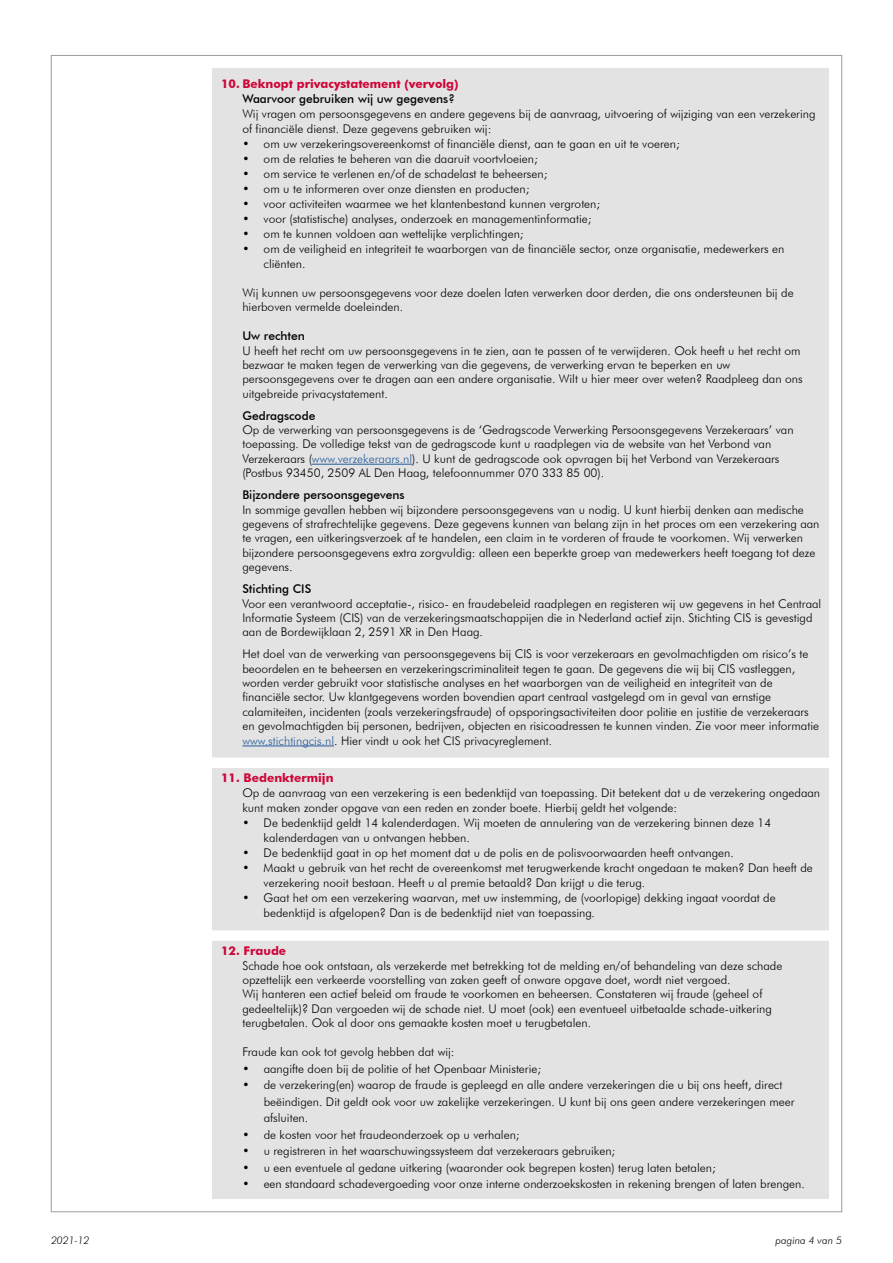
<style>
.page{position:relative;width:893px;height:1263px;background:#fff}
.page>*{position:absolute;margin:0;border:0;box-sizing:border-box;transform-origin:0 0}
.t1{font:300 12px/14.4px "Futura BT";color:#000}
.t2{font:500 12px "Futura BT";color:#000}
.t3{font:700 12px "Futura BT";color:#ce0538}
.t4{font:italic 300 10.5px "Futura BT";color:#000}
.s1{color:#275b9b}
</style>
<div class="page">
<div style="left:213px;top:68px;width:616px;height:1130px;background:#e3e3e3"></div>
<hr style="left:312px;top:464px;width:100px;height:1px;background:#275b9b">
<hr style="left:242px;top:746px;width:92px;height:1px;background:#275b9b">
<div style="left:208px;top:757px;width:630px;height:11px;background:#fff"></div>
<div style="left:208px;top:930px;width:630px;height:11px;background:#fff"></div>
<p class="t3" style="left:221px;top:77px;width:239px">10. Beknopt privacystatement (vervolg)</p>
<p class="t2" style="left:242px;top:92px;width:214px">Waarvoor gebruiken wij uw gegevens?</p>
<p class="t1" style="left:242px;top:106px;width:575px;line-height:15px">Wij vragen om persoonsgegevens en andere gegevens bij de aanvraag, uitvoering of wijziging van een verzekering of financiële dienst. Deze gegevens gebruiken wij:</p>
<p class="t1" style="left:242px;top:137px;width:439px">• om uw verzekeringsovereenkomst of financiële dienst, aan te gaan en uit te voeren;</p>
<p class="t1" style="left:242px;top:152px;width:297px">• om de relaties te beheren van die daaruit voortvloeien;</p>
<p class="t1" style="left:242px;top:167px;width:306px">• om service te verlenen en/of de schadelast te beheersen;</p>
<p class="t1" style="left:242px;top:182px;width:289px">• om u te informeren over onze diensten en producten;</p>
<p class="t1" style="left:242px;top:197px;width:359px">• voor activiteiten waarmee we het klantenbestand kunnen vergroten;</p>
<p class="t1" style="left:242px;top:212px;width:351px">• voor (statistische) analyses, onderzoek en managementinformatie;</p>
<p class="t1" style="left:242px;top:227px;width:283px">• om te kunnen voldoen aan wettelijke verplichtingen;</p>
<p class="t1" style="left:264px;top:241px;width:522px;line-height:15px;text-indent:-21px">• om de veiligheid en integriteit te waarborgen van de financiële sector, onze organisatie, medewerkers en cliënten.</p>
<p class="t1" style="left:242px;top:285px;width:553px">Wij kunnen uw persoonsgegevens voor deze doelen laten verwerken door derden, die ons ondersteunen bij de hierboven vermelde doeleinden.</p>
<p class="t2" style="left:242px;top:329px;width:64px">Uw rechten</p>
<p class="t1" style="left:242px;top:343px;width:562px">U heeft het recht om uw persoonsgegevens in te zien, aan te passen of te verwijderen. Ook heeft u het recht om bezwaar te maken tegen de verwerking van die gegevens, de verwerking ervan te beperken en uw persoonsgegevens over te dragen aan een andere organisatie. Wilt u hier meer over weten? Raadpleeg dan ons uitgebreide privacystatement.</p>
<p class="t2" style="left:242px;top:408px;width:74px">Gedragscode</p>
<p class="t1" style="left:242px;top:422px;width:553px">Op de verwerking van persoonsgegevens is de ‘Gedragscode Verwerking Persoonsgegevens Verzekeraars’ van toepassing. De volledige tekst van de gedragscode kunt u raadplegen via de website van het Verbond van Verzekeraars (<span class="s1">www.verzekeraars.nl</span>). U kunt de gedragscode ook opvragen bij het Verbond van Verzekeraars (Postbus 93450, 2509 AL Den Haag, telefoonnummer 070 333 85 00).</p>
<p class="t2" style="left:242px;top:488px;width:164px">Bijzondere persoonsgegevens</p>
<p class="t1" style="left:242px;top:502px;width:579px">In sommige gevallen hebben wij bijzondere persoonsgegevens van u nodig. U kunt hierbij denken aan medische gegevens of strafrechtelijke gegevens. Deze gegevens kunnen van belang zijn in het proces om een verzekering aan te vragen, een uitkeringsverzoek af te handelen, een claim in te vorderen of fraude te voorkomen. Wij verwerken bijzondere persoonsgegevens extra zorgvuldig: alleen een beperkte groep van medewerkers heeft toegang tot deze gegevens.</p>
<p class="t2" style="left:242px;top:581px;width:70px">Stichting CIS</p>
<p class="t1" style="left:242px;top:596px;width:580px">Voor een verantwoord acceptatie-, risico- en fraudebeleid raadplegen en registeren wij uw gegevens in het Centraal<br>Informatie Systeem (CIS) van de verzekeringsmaatschappijen die in Nederland actief zijn. Stichting CIS is gevestigd aan de Bordewijklaan 2, 2591 XR in Den Haag.</p>
<p class="t1" style="left:242px;top:647px;width:578px">Het doel van de verwerking van persoonsgegevens bij CIS is voor verzekeraars en gevolmachtigden om risico’s te beoordelen en te beheersen en verzekeringscriminaliteit tegen te gaan. De gegevens die wij bij CIS vastleggen, worden verder gebruikt voor statistische analyses en het waarborgen van de veiligheid en integriteit van de financiële sector. Uw klantgegevens worden bovendien apart centraal vastgelegd om in geval van ernstige calamiteiten, incidenten (zoals verzekeringsfraude) of opsporingsactiviteiten door politie en justitie de verzekeraars en gevolmachtigden bij personen, bedrijven, objecten en risicoadressen te kunnen vinden. Zie voor meer informatie <span class="s1">www.stichtingcis.nl</span>. Hier vindt u ook het CIS privacyreglement.</p>
<p class="t3" style="left:221px;top:771px;width:114px">11. Bedenktermijn</p>
<p class="t1" style="left:242px;top:785px;width:579px;line-height:15px">Op de aanvraag van een verzekering is een bedenktijd van toepassing. Dit betekent dat u de verzekering ongedaan kunt maken zonder opgave van een reden en zonder boete. Hierbij geldt het volgende:</p>
<p class="t1" style="left:264px;top:815px;width:509px;line-height:15px;text-indent:-21px">• De bedenktijd geldt 14 kalenderdagen. Wij moeten de annulering van de verzekering binnen deze 14 kalenderdagen van u ontvangen hebben.</p>
<p class="t1" style="left:242px;top:846px;width:493px">• De bedenktijd gaat in op het moment dat u de polis en de polisvoorwaarden heeft ontvangen.</p>
<p class="t1" style="left:264px;top:860px;width:551px;line-height:15px;text-indent:-21px">• Maakt u gebruik van het recht de overeenkomst met terugwerkende kracht ongedaan te maken? Dan heeft de verzekering nooit bestaan. Heeft u al premie betaald? Dan krijgt u die terug.</p>
<p class="t1" style="left:264px;top:890px;width:514px;line-height:15px;text-indent:-21px">• Gaat het om een verzekering waarvan, met uw instemming, de (voorlopige) dekking ingaat voordat de bedenktijd is afgelopen? Dan is de bedenktijd niet van toepassing.</p>
<p class="t3" style="left:221px;top:944px;width:67px">12. Fraude</p>
<p class="t1" style="left:242px;top:958px;width:541px">Schade hoe ook ontstaan, als verzekerde met betrekking tot de melding en/of behandeling van deze schade opzettelijk een verkeerde voorstelling van zaken geeft of onware opgave doet, wordt niet vergoed.<br>Wij hanteren een actief beleid om fraude te voorkomen en beheersen. Constateren wij fraude (geheel of gedeeltelijk)? Dan vergoeden wij de schade niet. U moet (ook) een eventueel uitbetaalde schade-uitkering terugbetalen. Ook al door ons gemaakte kosten moet u terugbetalen.</p>
<p class="t1" style="left:242px;top:1044px;width:214px">Fraude kan ook tot gevolg hebben dat wij:</p>
<p class="t1" style="left:242px;top:1061px;width:300px">• aangifte doen bij de politie of het Openbaar Ministerie;</p>
<p class="t1" style="left:264px;top:1076px;width:532px;line-height:16.5px;text-indent:-21px">• de verzekering(en) waarop de fraude is gepleegd en alle andere verzekeringen die u bij ons heeft, direct beëindigen. Dit geldt ook voor uw zakelijke verzekeringen. U kunt bij ons geen andere verzekeringen meer afsluiten.</p>
<p class="t1" style="left:242px;top:1127px;width:279px">• de kosten voor het fraudeonderzoek op u verhalen;</p>
<p class="t1" style="left:242px;top:1143px;width:374px">• u registreren in het waarschuwingssysteem dat verzekeraars gebruiken;</p>
<p class="t1" style="left:242px;top:1160px;width:475px">• u een eventuele al gedane uitkering (waaronder ook begrepen kosten) terug laten betalen;</p>
<p class="t1" style="left:242px;top:1176px;width:564px">• een standaard schadevergoeding voor onze interne onderzoekskosten in rekening brengen of laten brengen.</p>
<p class="t4" style="left:51px;top:1234px;width:40px">2021-12</p>
<p class="t4" style="left:775px;top:1234px;width:68px">pagina 4 van 5</p>
</div>
